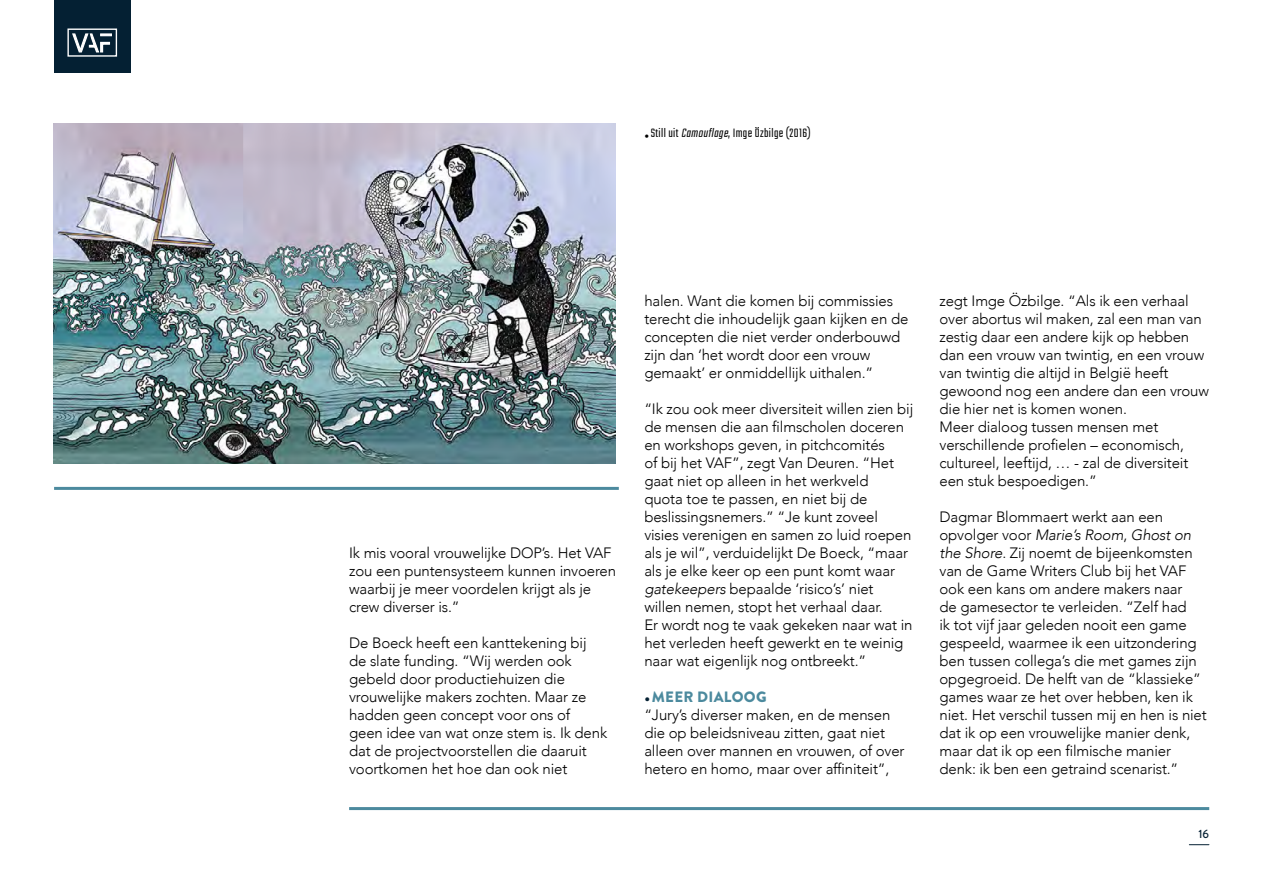
<style>
.page{position:relative;width:1263px;height:893px;background:#fff}
.page>*{position:absolute;margin:0;border:0;box-sizing:border-box;transform-origin:0 0}
.t1{font:300 15px/18px "Avenir";letter-spacing:-.01em;color:#000}
.t2{font:900 15px "Brandon Grotesque";letter-spacing:.02em;color:#4c8a9e}
.t3{font:300 13.5px "Teko";letter-spacing:.03em;color:#000}
.t4{font:500 12px "Brandon Grotesque";color:#042033}
.s1{font-style:italic}
.s2{font-weight:700;color:#042033}
</style>
<div class="page">
<svg style="left:1189px;top:844px;width:20px;height:1px"></svg>
<div style="left:54px;top:0;width:77px;height:72px;background:#042033"></div>
<div style="left:67px;top:29px;width:50px;height:28px;border:1px solid #fff"></div>
<svg style="left:72px;top:33px;width:40px;height:20px"></svg>
<hr style="left:349px;top:807px;width:860px;height:3px;background:#4c8a9e">
<hr style="left:54px;top:487px;width:565px;height:3px;background:#4c8a9e">
<img style="left:54px;top:123px;width:561px;height:340px">
<p class="t3" style="left:644px;top:126px;width:168px"><sub>•</sub>Still uit <span class="s1">Camouflage</span>, Imge Özbilge (2016)</p>
<p class="t1" style="left:349px;top:544px;width:269px">Ik mis vooral vrouwelijke DOP’s. Het VAF zou een puntensysteem kunnen invoeren waarbij je meer voordelen krijgt als je crew diverser is.”</p>
<p class="t1" style="left:349px;top:634px;width:260px">De Boeck heeft een kanttekening bij de slate funding. “Wij werden ook gebeld door productiehuizen die vrouwelijke makers zochten. Maar ze hadden geen concept voor ons of geen idee van wat onze stem is. Ik denk dat de projectvoorstellen die daaruit voortkomen het hoe dan ook niet</p>
<p class="t1" style="left:644px;top:292px;width:266px">halen. Want die komen bij commissies terecht die inhoudelijk gaan kijken en de concepten die niet verder onderbouwd zijn dan ‘het wordt door een vrouw gemaakt’ er onmiddellijk uithalen.”</p>
<p class="t1" style="left:644px;top:400px;width:270px">“Ik zou ook meer diversiteit willen zien bij de mensen die aan filmscholen doceren en workshops geven, in pitchcomités<br>of bij het VAF”, zegt Van Deuren. “Het gaat niet op alleen in het werkveld<br>quota toe te passen, en niet bij de beslissingsnemers.” “Je kunt zoveel visies verenigen en samen zo luid roepen als je wil”, verduidelijkt De Boeck, “maar als je elke keer op een punt komt waar <span class="s1">gatekeepers</span> bepaalde ‘risico’s’ niet willen nemen, stopt het verhaal daar.<br>Er wordt nog te vaak gekeken naar wat in het verleden heeft gewerkt en te weinig naar wat eigenlijk nog ontbreekt.”</p>
<p class="t2" style="left:644px;top:686px;width:124px"><span class="s2">•</span> MEER DIALOOG</p>
<p class="t1" style="left:644px;top:706px;width:262px">“Jury’s diverser maken, en de mensen die op beleidsniveau zitten, gaat niet alleen over mannen en vrouwen, of over hetero en homo, maar over affiniteit”,</p>
<p class="t1" style="left:939px;top:292px;width:271px">zegt Imge Özbilge. “Als ik een verhaal over abortus wil maken, zal een man van zestig daar een andere kijk op hebben dan een vrouw van twintig, en een vrouw van twintig die altijd in België heeft gewoond nog een andere dan een vrouw die hier net is komen wonen.<br>Meer dialoog tussen mensen met verschillende profielen – economisch, cultureel, leeftijd, … - zal de diversiteit een stuk bespoedigen.”</p>
<p class="t1" style="left:939px;top:508px;width:269px">Dagmar Blommaert werkt aan een opvolger voor <span class="s1">Marie’s Room</span>, <span class="s1">Ghost on the Shore</span>. Zij noemt de bijeenkomsten van de Game Writers Club bij het VAF ook een kans om andere makers naar<br>de gamesector te verleiden. “Zelf had<br>ik tot vijf jaar geleden nooit een game gespeeld, waarmee ik een uitzondering ben tussen collega’s die met games zijn opgegroeid. De helft van de “klassieke” games waar ze het over hebben, ken ik niet. Het verschil tussen mij en hen is niet dat ik op een vrouwelijke manier denk, maar dat ik op een filmische manier denk: ik ben een getraind scenarist.”</p>
<p class="t4" style="left:1198px;top:826px;width:12px">16</p>
</div>
